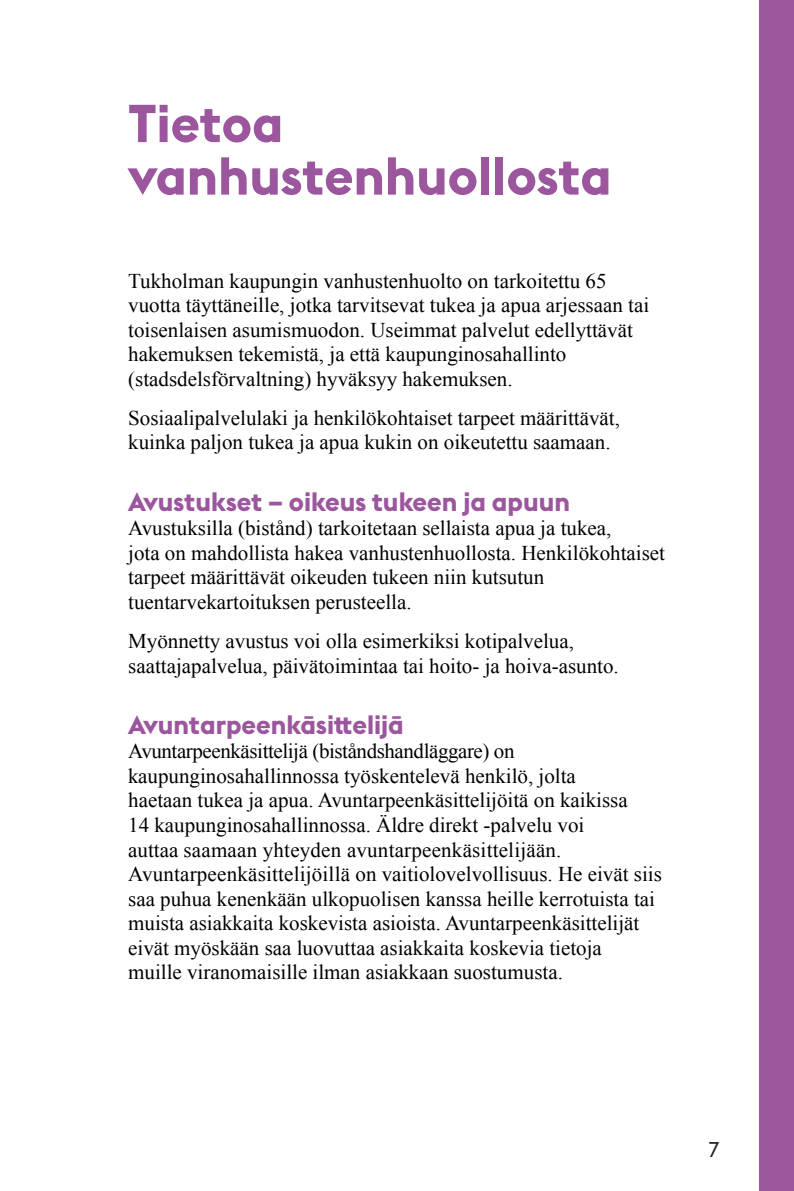
<style>
.page{position:relative;width:794px;height:1191px;background:#fff}
.page>*{position:absolute;margin:0;border:0;box-sizing:border-box;transform-origin:0 0}
.t1{font:700 52.5px/52.5px "Stockholm Type Display";color:#9b569e}
.t2{font:700 26.25px "Stockholm Type Display";color:#9b569e}
.Bröd{font:21px/24.5px "Times New Roman";color:#000}
.t3{font:21px "Stockholm Type";color:#1d1d1b}
</style>
<div class="page">
<div style="left:759px;top:0;width:35px;height:1191px;background:#9b569e"></div>
<h1 class="t1" style="left:128px;top:95px;width:485px">Tietoa vanhustenhuollosta</h1>
<p class="Bröd" style="left:128px;top:268px;width:522px">Tukholman kaupungin vanhustenhuolto on tarkoitettu 65 vuotta täyttäneille, jotka tarvitsevat tukea ja apua arjessaan tai toisenlaisen asumismuodon. Useimmat palvelut edellyttävät hakemuksen tekemistä, ja että kaupunginosahallinto (stadsdelsförvaltning) hyväksyy hakemuksen.</p>
<p class="Bröd" style="left:128px;top:405px;width:493px">Sosiaalipalvelulaki ja henkilökohtaiset tarpeet määrittävät, kuinka paljon tukea ja apua kukin on oikeutettu saamaan.</p>
<h3 class="t2" style="left:128px;top:483px;width:443px">Avustukset – oikeus tukeen ja apuun</h3>
<p class="Bröd" style="left:128px;top:515px;width:538px">Avustuksilla (bistånd) tarkoitetaan sellaista apua ja tukea,<br>jota on mahdollista hakea vanhustenhuollosta. Henkilökohtaiset tarpeet määrittävät oikeuden tukeen niin kutsutun tuentarvekartoituksen perusteella.</p>
<p class="Bröd" style="left:128px;top:628px;width:492px">Myönnetty avustus voi olla esimerkiksi kotipalvelua, saattajapalvelua, päivätoimintaa tai hoito- ja hoiva-asunto.</p>
<h3 class="t2" style="left:128px;top:706px;width:277px">Avuntarpeenkäsittelijä</h3>
<p class="Bröd" style="left:128px;top:739px;width:535px">Avuntarpeenkäsittelijä (biståndshandläggare) on kaupunginosahallinnossa työskentelevä henkilö, jolta<br>haetaan tukea ja apua. Avuntarpeenkäsittelijöitä on kaikissa<br>14 kaupunginosahallinnossa. Äldre direkt -palvelu voi<br>auttaa saamaan yhteyden avuntarpeenkäsittelijään.<br>Avuntarpeenkäsittelijöillä on vaitiolovelvollisuus. He eivät siis saa puhua kenenkään ulkopuolisen kanssa heille kerrotuista tai muista asiakkaita koskevista asioista. Avuntarpeenkäsittelijät eivät myöskään saa luovuttaa asiakkaita koskevia tietoja<br>muille viranomaisille ilman asiakkaan suostumusta.</p>
<p class="t3" style="left:709px;top:1135px;width:12px">7</p>
</div>
